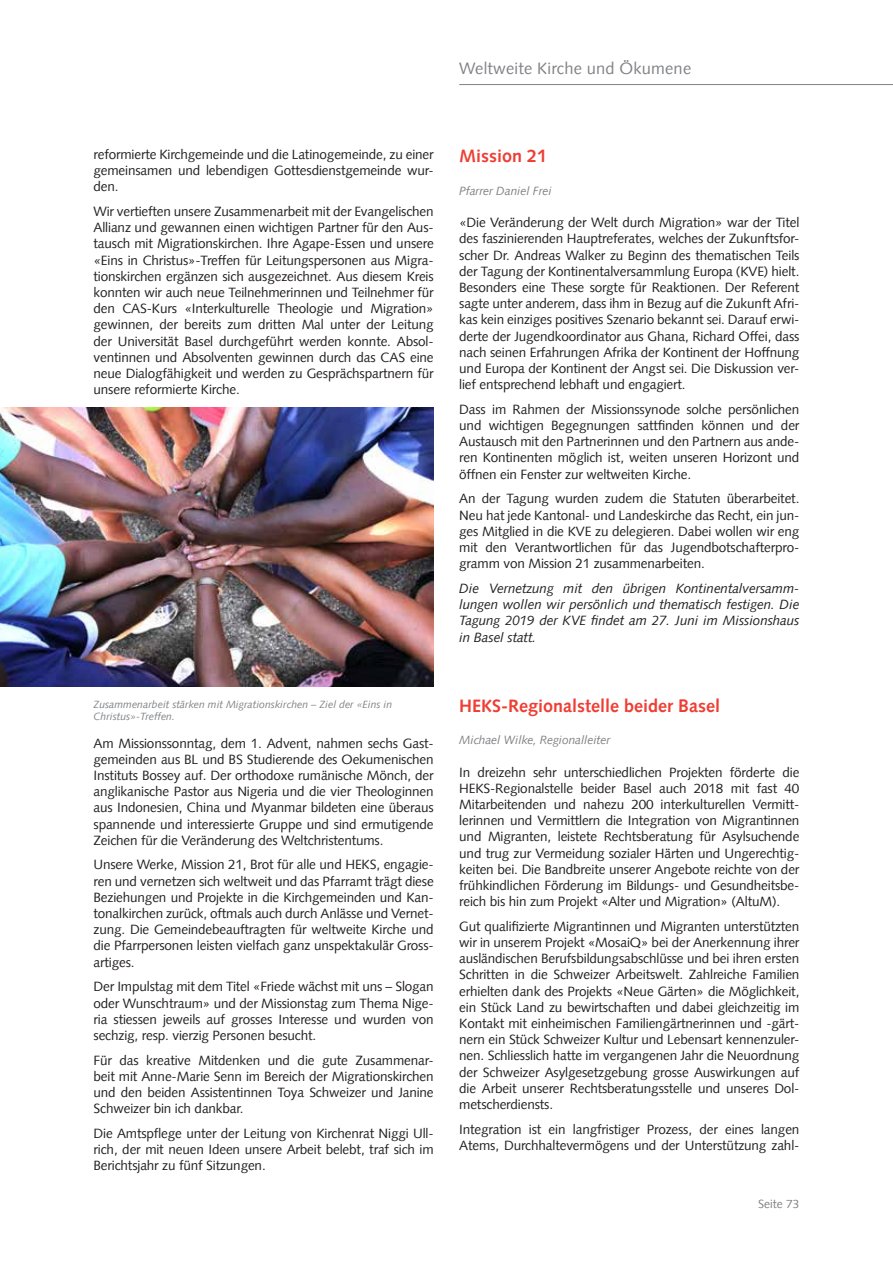
<style>
.page{position:relative;width:893px;height:1263px;background:#fff}
.page>*{position:absolute;margin:0;border:0;box-sizing:border-box;transform-origin:0 0}
.t1{font:700 18px "Syntax Com";color:#ee3e34}
.t2{font:16.5px "Syntax Com";letter-spacing:.01em;color:#808285}
.t3{font:13.5px/16.2px "Syntax Com";letter-spacing:-.01em;color:#231f20;text-align:justify}
.t4{font:italic 13.5px/16.2px "Syntax Com";letter-spacing:-.01em;color:#231f20;text-align:justify}
.t5{font:italic 12px "Syntax Com";letter-spacing:-.01em;color:#808285}
.t6{font:12px "Syntax Com";color:#808285}
.t7{font:italic 10.5px/12px "Syntax Com";color:#808285}
</style>
<div class="page">
<hr style="left:459px;top:84px;width:434px;height:1px;background:#808285">
<img style="left:0;top:407px;width:434px;height:279px">
<p class="t2" style="left:459px;top:59px;width:233px">Weltweite Kirche und Ökumene</p>
<p class="t3" style="left:94px;top:146px;width:342px">reformierte Kirchgemeinde und die Latinogemeinde, zu einer gemeinsamen und lebendigen Gottesdienstgemeinde wur&shy;den.</p>
<p class="t3" style="left:94px;top:203px;width:342px">Wir vertieften unsere Zusammenarbeit mit der Evangelischen Allianz und gewannen einen wichtigen Partner für den Aus&shy;tausch mit Migrationskirchen. Ihre Agape-Essen und unsere «Eins in Christus»-Treffen für Leitungspersonen aus Migra&shy;tionskirchen ergänzen sich ausgezeichnet. Aus diesem Kreis konnten wir auch neue Teilnehmerinnen und Teilnehmer für den CAS-Kurs «Interkulturelle Theologie und Migration» gewinnen, der bereits zum dritten Mal unter der Leitung der Universität Basel durchgeführt werden konnte. Absol&shy;ventinnen und Absolventen gewinnen durch das CAS eine neue Dialogfähigkeit und werden zu Gesprächspartnern für unsere reformierte Kirche.</p>
<p class="t7" style="left:94px;top:698px;width:300px">Zusammenarbeit stärken mit Migrationskirchen – Ziel der «Eins in<br>Christus»-Treffen.</p>
<p class="t3" style="left:94px;top:735px;width:342px">Am Missionssonntag, dem 1. Advent, nahmen sechs Gast&shy;gemeinden aus BL und BS Studierende des Oekumenischen Instituts Bossey auf. Der orthodoxe rumänische Mönch, der anglikanische Pastor aus Nigeria und die vier Theologinnen aus Indonesien, China und Myanmar bildeten eine überaus spannende und interessierte Gruppe und sind ermutigende Zeichen für die Veränderung des Weltchristentums.</p>
<p class="t3" style="left:94px;top:857px;width:342px">Unsere Werke, Mission 21, Brot für alle und HEKS, engagie&shy;ren und vernetzen sich weltweit und das Pfarramt trägt diese Beziehungen und Projekte in die Kirchgemeinden und Kan&shy;tonalkirchen zurück, oftmals auch durch Anlässe und Vernet&shy;zung. Die Gemeindebeauftragten für weltweite Kirche und die Pfarrpersonen leisten vielfach ganz unspektakulär Gross&shy;artiges.</p>
<p class="t3" style="left:94px;top:979px;width:342px">Der Impulstag mit dem Titel «Friede wächst mit uns – Slogan oder Wunschtraum» und der Missionstag zum Thema Nige&shy;ria stiessen jeweils auf grosses Interesse und wurden von sechzig, resp. vierzig Personen besucht.</p>
<p class="t3" style="left:94px;top:1052px;width:342px">Für das kreative Mitdenken und die gute Zusammenar&shy;beit mit Anne-Marie Senn im Bereich der Migrationskirchen und den beiden Assistentinnen Toya Schweizer und Janine Schweizer bin ich dankbar.</p>
<p class="t3" style="left:94px;top:1125px;width:342px">Die Amtspflege unter der Leitung von Kirchenrat Niggi Ull&shy;rich, der mit neuen Ideen unsere Arbeit belebt, traf sich im Berichtsjahr zu fünf Sitzungen.</p>
<h1 class="t1" style="left:459px;top:146px;width:89px">Mission 21</h1>
<p class="t5" style="left:459px;top:184px;width:94px">Pfarrer Daniel Frei</p>
<p class="t3" style="left:459px;top:214px;width:342px">«Die Veränderung der Welt durch Migration» war der Titel des faszinierenden Hauptreferates, welches der Zukunftsfor&shy;scher Dr. Andreas Walker zu Beginn des thematischen Teils der Tagung der Kontinentalversammlung Europa (KVE) hielt.<br>Besonders eine These sorgte für Reaktionen. Der Referent sagte unter anderem, dass ihm in Bezug auf die Zukunft Afri&shy;kas kein einziges positives Szenario bekannt sei. Darauf erwi&shy;derte der Jugendkoordinator aus Ghana, Richard Offei, dass nach seinen Erfahrungen Afrika der Kontinent der Hoffnung und Europa der Kontinent der Angst sei. Die Diskussion ver&shy;lief entsprechend lebhaft und engagiert.</p>
<p class="t3" style="left:459px;top:401px;width:342px">Dass im Rahmen der Missionssynode solche persönlichen und wichtigen Begegnungen sattfinden können und der Austausch mit den Partnerinnen und den Partnern aus ande&shy;ren Kontinenten möglich ist, weiten unseren Horizont und öffnen ein Fenster zur weltweiten Kirche.</p>
<p class="t3" style="left:459px;top:491px;width:342px">An der Tagung wurden zudem die Statuten überarbeitet.<br>Neu hat jede Kantonal- und Landeskirche das Recht, ein jun&shy;ges Mitglied in die KVE zu delegieren. Dabei wollen wir eng mit den Verantwortlichen für das Jugendbotschafterpro&shy;gramm von Mission 21 zusammenarbeiten.</p>
<p class="t4" style="left:459px;top:580px;width:342px">Die Vernetzung mit den übrigen Kontinentalversamm&shy;lungen wollen wir persönlich und thematisch festigen. Die Tagung 2019 der KVE findet am 27. Juni im Missionshaus in Basel statt.</p>
<h1 class="t1" style="left:459px;top:695px;width:263px">HEKS-Regionalstelle beider Basel</h1>
<p class="t5" style="left:459px;top:733px;width:153px">Michael Wilke, Regionalleiter</p>
<p class="t3" style="left:459px;top:764px;width:342px">In dreizehn sehr unterschiedlichen Projekten förderte die HEKS-Regionalstelle beider Basel auch 2018 mit fast 40<br>Mitarbeitenden und nahezu 200 interkulturellen Vermitt&shy;lerinnen und Vermittlern die Integration von Migrantinnen und Migranten, leistete Rechtsberatung für Asylsuchende und trug zur Vermeidung sozialer Härten und Ungerechtig&shy;keiten bei. Die Bandbreite unserer Angebote reichte von der frühkindlichen Förderung im Bildungs- und Gesundheitsbe&shy;reich bis hin zum Projekt «Alter und Migration» (AltuM).</p>
<p class="t3" style="left:459px;top:918px;width:342px">Gut qualifizierte Migrantinnen und Migranten unterstützten wir in unserem Projekt «MosaiQ» bei der Anerkennung ihrer ausländischen Berufsbildungsabschlüsse und bei ihren ersten Schritten in die Schweizer Arbeitswelt. Zahlreiche Familien erhielten dank des Projekts «Neue Gärten» die Möglichkeit, ein Stück Land zu bewirtschaften und dabei gleichzeitig im Kontakt mit einheimischen Familiengärtnerinnen und -gärt&shy;nern ein Stück Schweizer Kultur und Lebensart kennenzuler&shy;nen. Schliesslich hatte im vergangenen Jahr die Neuordnung der Schweizer Asylgesetzgebung grosse Auswirkungen auf die Arbeit unserer Rechtsberatungsstelle und unseres Dol&shy;metscherdiensts.</p>
<p class="t3" style="left:459px;top:1121px;width:342px">Integration ist ein langfristiger Prozess, der eines langen<br>Atems, Durchhaltevermögens und der Unterstützung zahl-</p>
<p class="t6" style="left:758px;top:1197px;width:43px">Seite 73</p>
</div>
